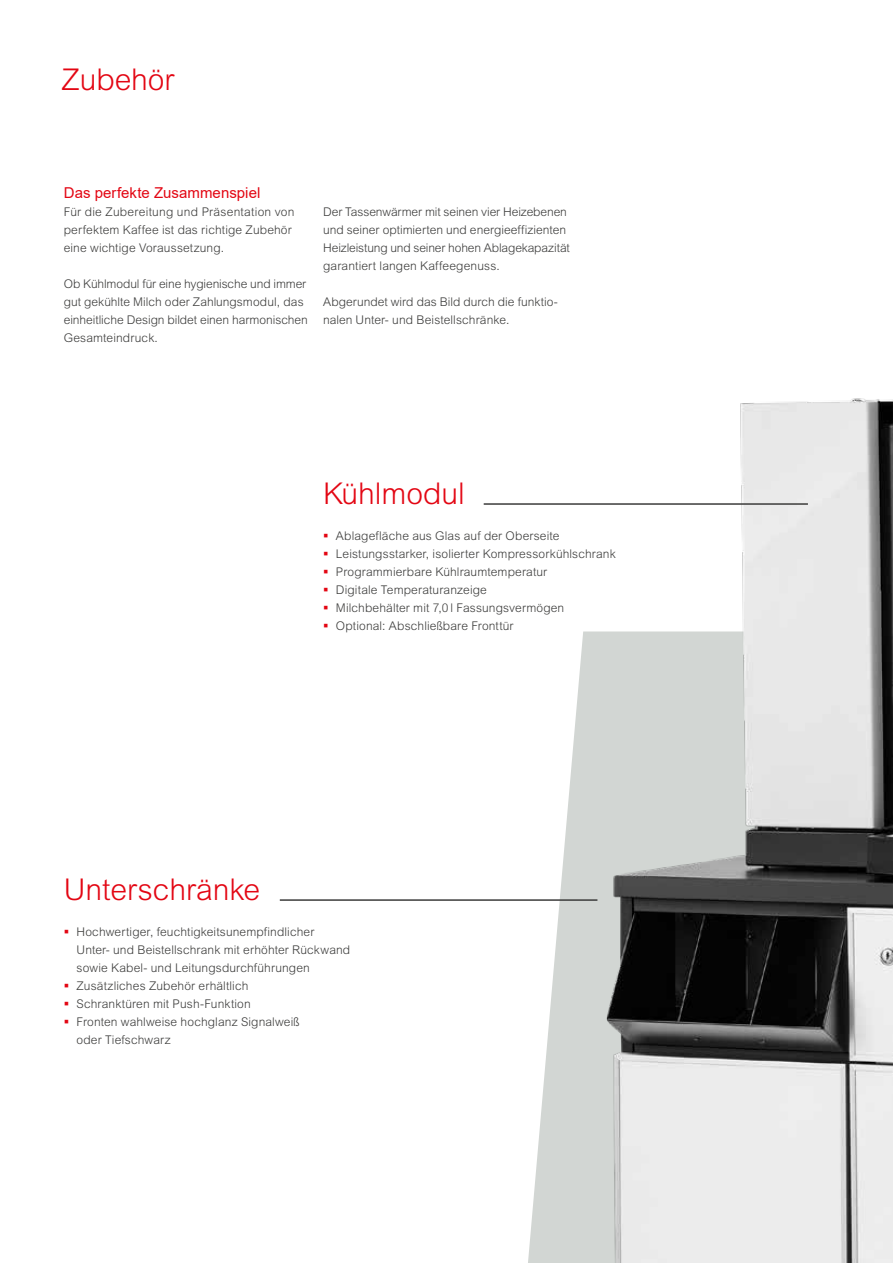
<style>
.page{position:relative;width:893px;height:1263px;background:#fff}
.page>*{position:absolute;margin:0;border:0;box-sizing:border-box;transform-origin:0 0}
.t1{font:300 30px "Arial MT Pro";color:#e30613}
.t2{font:15px "Arial";letter-spacing:.005em;color:#e30613}
.t3{font:300 12px/18px "Arial MT Pro";letter-spacing:.01em;color:#3c3c3b}
</style>
<div class="page">
<svg style="left:528px;top:631px;width:79px;height:632px;fill:#d2d6d3"></svg>
<img style="left:607px;top:398px;width:286px;height:865px">
<hr style="left:484px;top:503px;width:324px;height:2px;background:#3c3c3b">
<hr style="left:280px;top:899px;width:317px;height:2px;background:#3c3c3b">
<h1 class="t1" style="left:61px;top:61px;width:115px">Zubehör</h1>
<p class="t2" style="left:64px;top:182px;width:198px">Das perfekte Zusammenspiel</p>
<p class="t3" style="left:64px;top:203px;width:232px">Für die Zubereitung und Präsentation von perfektem Kaffee ist das richtige Zubehör eine wichtige Voraussetzung.</p>
<p class="t3" style="left:64px;top:275px;width:246px">Ob Kühlmodul für eine hygienische und immer gut gekühlte Milch oder Zahlungsmodul, das einheitliche Design bildet einen harmonischen Gesamteindruck.</p>
<p class="t3" style="left:323px;top:203px;width:248px">Der Tassenwärmer mit seinen vier Heizebenen und seiner optimierten und energieeffizienten Heizleistung und seiner hohen Ablagekapazität garantiert langen Kaffeegenuss.</p>
<p class="t3" style="left:323px;top:293px;width:236px">Abgerundet wird das Bild durch die funktio&shy;nalen Unter- und Beistellschränke.</p>
<h1 class="t1" style="left:323px;top:475px;width:143px">Kühlmodul</h1>
<p class="t3" style="left:336px;top:527px;width:281px">Ablagefläche aus Glas auf der Oberseite Leistungsstarker, isolierter Kompressorkühlschrank Programmierbare Kühlraumtemperatur<br>Digitale Temperaturanzeige<br>Milchbehälter mit 7,0 l Fassungsvermögen Optional: Abschließbare Fronttür</p>
<h1 class="t1" style="left:64px;top:871px;width:198px">Unterschränke</h1>
<p class="t3" style="left:77px;top:923px;width:275px">Hochwertiger, feuchtigkeitsunempfindlicher Unter- und Beistellschrank mit erhöhter Rückwand sowie Kabel- und Leitungsdurchführungen Zusätzliches Zubehör erhältlich<br>Schranktüren mit Push-Funktion<br>Fronten wahlweise hochglanz Signalweiß<br>oder Tiefschwarz</p>
</div>
